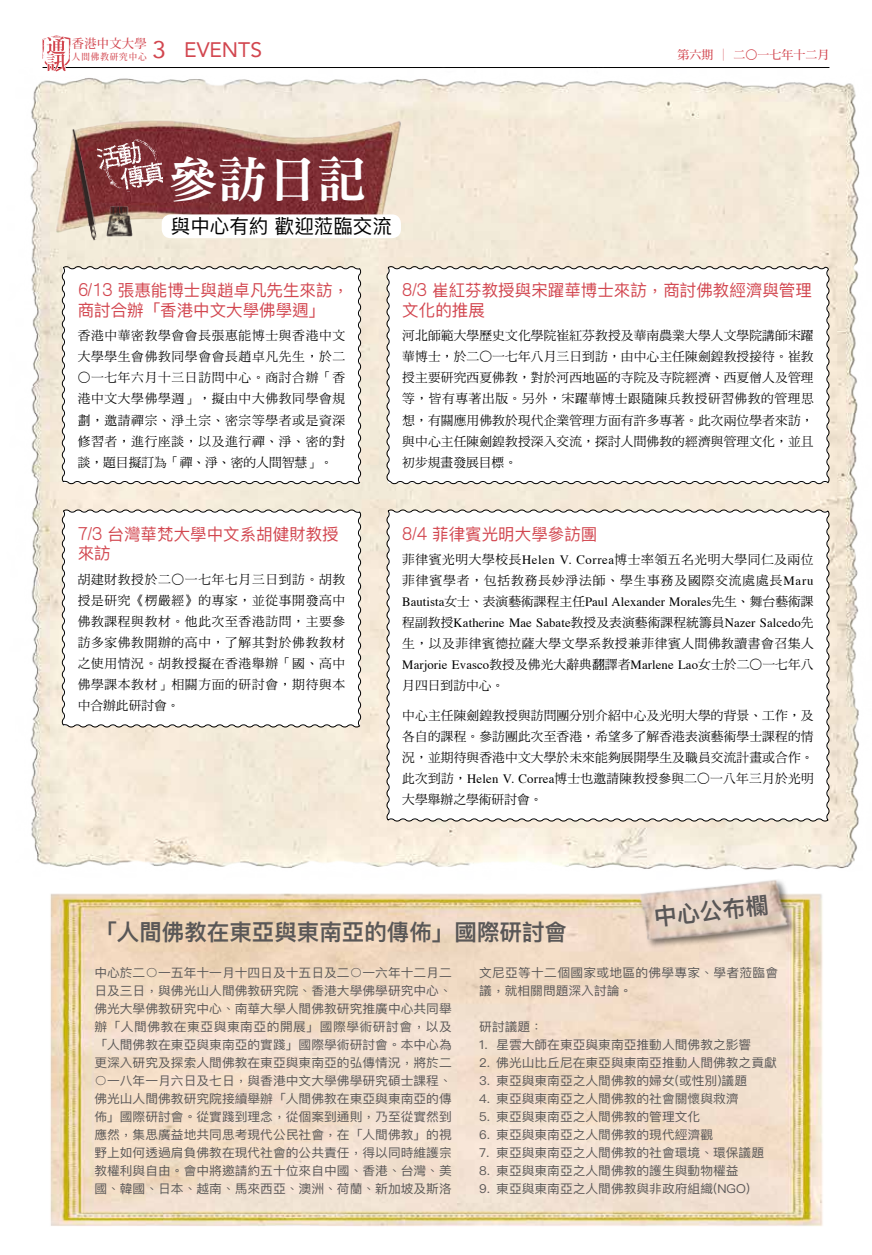
<style>
.page{position:relative;width:872px;height:1255px;background:#fff}
.page>*{position:absolute;margin:0;border:0;box-sizing:border-box;transform-origin:0 0}
.t1{font:49.5px "DF Ming Std W9";color:#fff}
.t2{font:600 22.95px "Ping Fang HK";color:#595757}
.t3{font:600 22.5px "Ping Fang HK";color:#595757}
.t4{font:21px "Avenir";color:#d2464f}
.t5{font:19.5px "Ping Fang HK";color:#000}
.t6{font:16.5px/19.5px "Ping Fang HK";color:#d2464f}
.t7{font:12.75px/21px "DF Ming Std W5";letter-spacing:.045em;color:#000;text-align:justify}
.t8{font:12.75px/21px "Times";letter-spacing:.005em;color:#000}
.t9{font:12.75px/21px "DF Ming Std W5";letter-spacing:.065em;color:#000}
.t10{font:12.75px "DF Ming Std W5";color:#000}
.t11{font:12.3px/18px "Ping Fang HK";color:#595757;text-align:justify;scale:1.04 1}
.t12{font:12.3px/18px "Ping Fang HK";letter-spacing:.02em;color:#595757;scale:1.04 1}
.t13{font:500 12.3px "Koz Min Pro";letter-spacing:.015em;color:#d2464f}
.t14{font:12px "DF Ming Std W7";color:#d2464f}
.t15{font:500 9px "Koz Min Pro";letter-spacing:.115em;color:#d2464f;scale:.95 1}
.s1{font-size:24px}
.s2{font-family:"ARR Gothic 1";font-weight:500}
.s3{font-family:"Times"}
.s4{font-family:"DF Ming Std W5"}
</style>
<div class="page">
<img style="left:30px;top:35px;width:830px;height:835px">
<img style="left:54px;top:117px;width:349px;height:123px">
<img style="left:50px;top:893px;width:773px;height:333px">
<svg style="left:61px;top:265px;width:301px;height:220px"></svg>
<svg style="left:385px;top:265px;width:445px;height:220px"></svg>
<svg style="left:385px;top:508px;width:445px;height:314px"></svg>
<svg style="left:61px;top:508px;width:301px;height:220px"></svg>
<div style="left:162px;top:214px;width:239px;height:24px;background:#fff;border-radius:9px"></div>
<img style="left:69px;top:126px;width:30px;height:115px">
<img style="left:107px;top:206px;width:26px;height:30px">
<img style="left:95px;top:136px;width:67px;height:60px">
<div style="left:638px;top:878px;width:159px;height:71px;background:#000;opacity:.5"></div>
<img style="left:639px;top:878px;width:151px;height:65px">
<svg style="left:42px;top:36px;width:28px;height:36px"></svg>
<p class="t13" style="left:72px;top:35px;width:76px">香港中文大學</p>
<p class="t15" style="left:72px;top:50px;width:80px">人間佛教研究中心</p>
<h3 class="t4" style="left:152px;top:33px;width:111px"><span class="s1">3</span> EVENTS</h3>
<p class="t14" style="left:677px;top:48px;width:153px">第六期 │ 二○一七年十二月</p>
<h1 class="t1" style="left:168px;top:152px;width:200px">參訪日記</h1>
<h3 class="t5" style="left:171px;top:214px;width:222px">與中心有約 歡迎蒞臨交流</h3>
<p class="t6" style="left:78px;top:280px;width:273px"><span class="s2">6/13</span> 張惠能博士與趙卓凡先生來訪，商討合辦「香港中文大學佛學週」</p>
<p class="t7" style="left:78px;top:325px;width:269px">香港中華密教學會會長張惠能博士與香港中文大學學生會佛教同學會會長趙卓凡先生，於二</p>
<p class="t7" style="left:78px;top:367px;width:269px">○一七年六月十三日訪問中心。商討合辦「香港中文大學佛學週」，擬由中大佛教同學會規劃，邀請禪宗、淨土宗、密宗等學者或是資深修習者，進行座談，以及進行禪、淨、密的對談，題目擬訂為「禪、淨、密的人間智慧」。</p>
<p class="t6" style="left:402px;top:280px;width:411px"><span class="s2">8/3</span> 崔紅芬教授與宋躍華博士來訪，商討佛教經濟與管理文化的推展</p>
<p class="t7" style="left:402px;top:325px;width:413px">河北師範大學歷史文化學院崔紅芬教授及華南農業大學人文學院講師宋躍華博士，於二○一七年八月三日到訪，由中心主任陳劍鍠教授接待。崔教授主要研究西夏佛教，對於河西地區的寺院及寺院經濟、西夏僧人及管理等，皆有專著出版。另外，宋躍華博士跟隨陳兵教授研習佛教的管理思想，有關應用佛教於現代企業管理方面有許多專著。此次兩位學者來訪，與中心主任陳劍鍠教授深入交流，探討人間佛教的經濟與管理文化，並且初步規畫發展目標。</p>
<p class="t6" style="left:78px;top:523px;width:262px"><span class="s2">7/3</span> 台灣華梵大學中文系胡健財教授來訪</p>
<p class="t7" style="left:78px;top:568px;width:269px">胡建財教授於二○一七年七月三日到訪。胡教授是研究《楞嚴經》的專家，並從事開發高中佛教課程與教材。他此次至香港訪問，主要參訪多家佛教開辦的高中，了解其對於佛教教材之使用情況。胡教授擬在香港舉辦「國、高中佛學課本教材」相關方面的研討會，期待與本中合辦此研討會。</p>
<p class="t6" style="left:402px;top:523px;width:196px"><span class="s2">8/4</span> 菲律賓光明大學參訪團</p>
<p class="t9" style="left:402px;top:549px;width:413px">菲律賓光明大學校長<span class="s3">Helen V. Correa</span>博士率領五名光明大學同仁及兩位菲律賓學者，包括教務長妙淨法師、學生事務及國際交流處處長<span class="s3">Maru</span></p>
<p class="t8" style="left:402px;top:590px;width:413px">Bautista<span class="s4">女士、表演藝術課程主任</span>Paul Alexander Morales<span class="s4">先生、舞台藝術課程副教授</span>Katherine Mae Sabate<span class="s4">教授及表演藝術課程統籌員</span>Nazer Salcedo<span class="s4">先</span></p>
<p class="t7" style="left:402px;top:633px;width:413px">生，以及菲律賓德拉薩大學文學系教授兼菲律賓人間佛教讀書會召集人</p>
<p class="t8" style="left:402px;top:653px;width:413px">Marjorie Evasco<span class="s4">教授及佛光大辭典翻譯者</span>Marlene Lao<span class="s4">女士於二○一七年八</span></p>
<p class="t10" style="left:402px;top:679px;width:103px">月四日到訪中心。</p>
<p class="t7" style="left:402px;top:704px;width:413px">中心主任陳劍鍠教授與訪問團分別介紹中心及光明大學的背景、工作，及各自的課程。參訪團此次至香港，希望多了解香港表演藝術學士課程的情況，並期待與香港中文大學於未來能夠展開學生及職員交流計畫或合作。此次到訪，<span class="s3">Helen V. Correa</span>博士也邀請陳教授參與二○一八年三月於光明大學舉辦之學術研討會。</p>
<h2 class="t2" style="left:652px;top:902px;width:117px;rotate:-6deg">中心公布欄</h2>
<h3 class="t3" style="left:94px;top:918px;width:474px">「人間佛教在東亞與東南亞的傳佈」國際研討會</h3>
<p class="t12" style="left:479px;top:963px;width:289px">文尼亞等十二個國家或地區的佛學專家、學者蒞臨會議，就相關問題深入討論。</p>
<p class="t11" style="left:479px;top:1017px;width:63px">研討議題：</p>
<p class="t11" style="left:479px;top:1035px;width:263px">1. 星雲大師在東亞與東南亞推動人間佛教之影響</p>
<p class="t11" style="left:479px;top:1053px;width:288px">2. 佛光山比丘尼在東亞與東南亞推動人間佛教之貢獻</p>
<p class="t11" style="left:479px;top:1071px;width:259px">3. 東亞與東南亞之人間佛教的婦女(或性別)議題</p>
<p class="t11" style="left:479px;top:1089px;width:251px">4. 東亞與東南亞之人間佛教的社會關懷與救濟</p>
<p class="t11" style="left:479px;top:1107px;width:214px">5. 東亞與東南亞之人間佛教的管理文化</p>
<p class="t11" style="left:479px;top:1125px;width:226px">6. 東亞與東南亞之人間佛教的現代經濟觀</p>
<p class="t11" style="left:479px;top:1143px;width:275px">7. 東亞與東南亞之人間佛教的社會環境、環保議題</p>
<p class="t11" style="left:479px;top:1161px;width:251px">8. 東亞與東南亞之人間佛教的護生與動物權益</p>
<p class="t11" style="left:479px;top:1179px;width:262px">9. 東亞與東南亞之人間佛教與非政府組織(NGO)</p>
<p class="t11" style="left:94px;top:963px;width:345px">中心於二○一五年十一月十四日及十五日及二○一六年十二月二日及三日，與佛光山人間佛教研究院、香港大學佛學研究中心、佛光大學佛教研究中心、南華大學人間佛教研究推廣中心共同舉辦「人間佛教在東亞與東南亞的開展」國際學術研討會，以及「人間佛教在東亞與東南亞的實踐」國際學術研討會。本中心為更深入研究及探索人間佛教在東亞與東南亞的弘傳情況，將於二</p>
<p class="t11" style="left:94px;top:1071px;width:345px">○一八年一月六日及七日，與香港中文大學佛學研究碩士課程、佛光山人間佛教研究院接續舉辦「人間佛教在東亞與東南亞的傳佈」國際研討會。從實踐到理念，從個案到通則，乃至從實然到應然，集思廣益地共同思考現代公民社會，在「人間佛教」的視野上如何透過肩負佛教在現代社會的公共責任，得以同時維護宗教權利與自由。會中將邀請約五十位來自中國、香港、台灣、美國、韓國、日本、越南、馬來西亞、澳洲、荷蘭、新加坡及斯洛</p>
</div>
